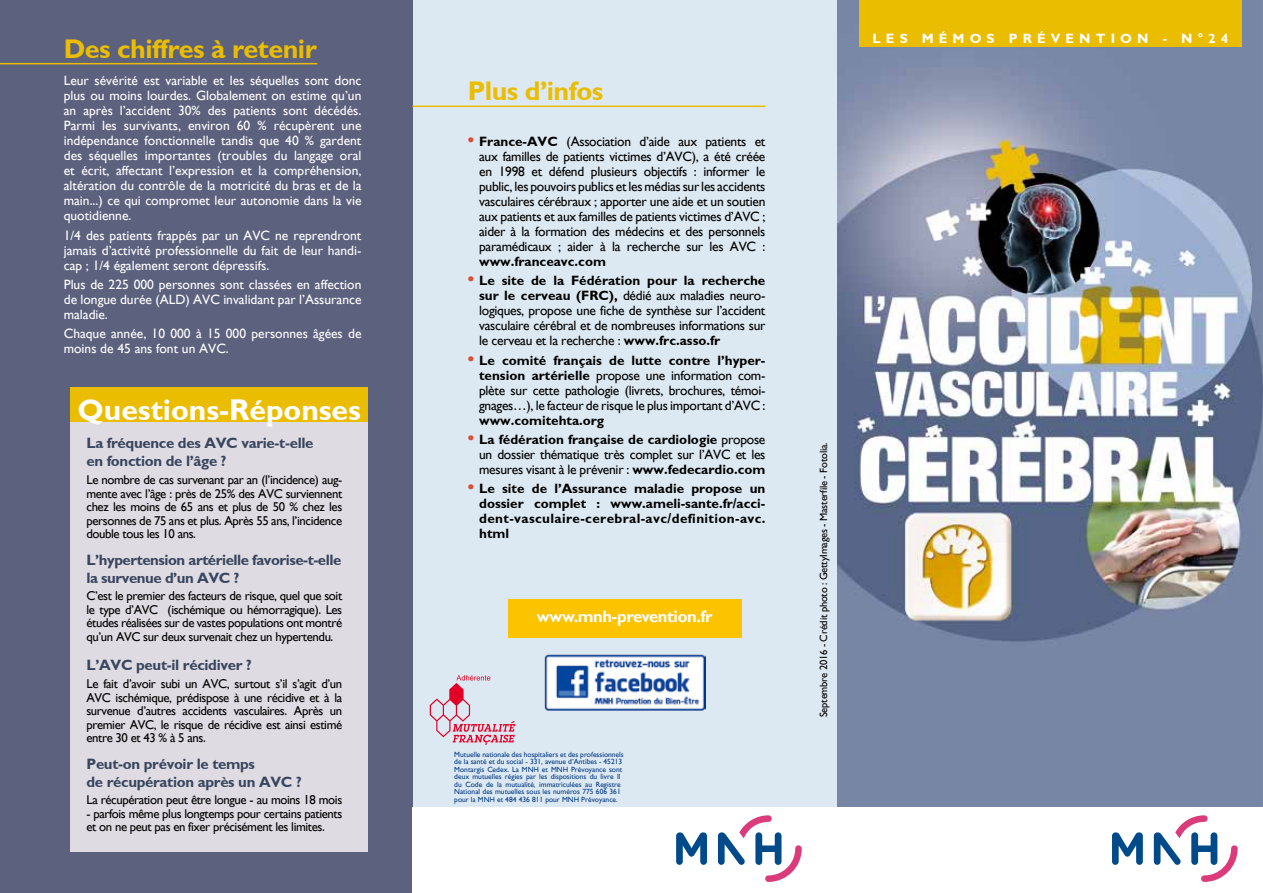
<style>
.page{position:relative;width:1263px;height:893px;background:#fff}
.page>*{position:absolute;margin:0;border:0;box-sizing:border-box;transform-origin:0 0}
.t1{font:700 30px "Gill Sans";color:#fff}
.t2{font:700 27px "Gill Sans";letter-spacing:-.02em;color:#ebbd01}
.t3{font:700 16.5px "Gill Sans";letter-spacing:-.02em;color:#fff}
.t4{font:700 15px/18px "Gill Sans";letter-spacing:-.02em;color:#39455e}
.t5{font:13.5px/15px "Gill Sans";letter-spacing:-.02em;color:#000;text-align:justify}
.t6{font:13.5px/15px "Gill Sans";color:#fff;text-align:justify}
.t7{font:700 13.5px/15px "Gill Sans";letter-spacing:.015em;color:#000;text-align:justify}
.t8{font:700 13.5px "Gill Sans";letter-spacing:.38em;color:#fff}
.t9{font:12.75px/13.5px "Gill Sans";letter-spacing:-.03em;color:#000;text-align:justify}
.t10{font:10.5px "Gill Sans";letter-spacing:-.02em;color:#000}
.t11{font:7.5px/7.5px "Gill Sans";color:#003882}
.s1{font-weight:700;font-size:18px;color:#d65038}
.s2{font-weight:700}
.s3{font-size:18px;color:#d65038}
</style>
<div class="page">
<div style="left:412px;top:0;width:426px;height:893px;background:#dde9f2"></div>
<img style="left:838px;top:0;width:425px;height:807px">
<div style="left:0;top:0;width:412px;height:893px;background:#5c617e"></div>
<div style="left:412px;top:808px;width:851px;height:85px;background:#fff"></div>
<hr style="left:0;top:63px;width:317px;height:1px;background:#ebbd01">
<div style="left:859px;top:0;width:383px;height:47px;background:#ebbd01"></div>
<div style="left:70px;top:405px;width:297px;height:447px;background:#dedce2"></div>
<div style="left:70px;top:388px;width:297px;height:34px;background:#ebbd01"></div>
<svg style="left:1112px;top:832px;width:31px;height:33px"></svg>
<svg style="left:1154px;top:815px;width:83px;height:67px"></svg>
<svg style="left:676px;top:832px;width:31px;height:33px"></svg>
<svg style="left:718px;top:815px;width:84px;height:67px"></svg>
<div style="left:508px;top:599px;width:234px;height:38px;background:#fcc400"></div>
<hr style="left:412px;top:106px;width:353px;height:1px;background:#ebbd01">
<svg style="left:430px;top:675px;width:85px;height:69px"></svg>
<img style="left:544px;top:655px;width:161px;height:55px">
<h2 class="t2" style="left:64px;top:33px;width:255px">Des chiffres à retenir</h2>
<p class="t6" style="left:64px;top:73px;width:299px">Leur sévérité est variable et les séquelles sont donc plus ou moins lourdes. Globalement on estime qu’un an après l’accident 30% des patients sont décédés.<br>Parmi les survivants, environ 60 % récupèrent une indépendance fonctionnelle tandis que 40 % gardent des séquelles importantes (troubles du langage oral et écrit, affectant l’expression et la compréhension, altération du contrôle de la motricité du bras et de la main...) ce qui compromet leur autonomie dans la vie quotidienne.</p>
<p class="t6" style="left:64px;top:228px;width:299px">1/4 des patients frappés par un AVC ne reprendront jamais d’activité professionnelle du fait de leur handi&shy;cap ; 1/4 également seront dépressifs.</p>
<p class="t6" style="left:64px;top:277px;width:299px">Plus de 225 000 personnes sont classées en affection de longue durée (ALD) AVC invalidant par l’Assurance maladie.</p>
<p class="t6" style="left:64px;top:326px;width:299px">Chaque année, 10 000 à 15 000 personnes âgées de moins de 45 ans font un AVC.</p>
<h1 class="t1" style="left:78px;top:393px;width:285px">Questions-Réponses</h1>
<p class="t4" style="left:86px;top:434px;width:229px">La fréquence des AVC varie-t-elle en fonction de l’âge ?</p>
<p class="t9" style="left:86px;top:473px;width:257px">Le nombre de cas survenant par an (l’incidence) aug&shy;mente avec l’âge : près de 25% des AVC surviennent chez les moins de 65 ans et plus de 50 % chez les personnes de 75 ans et plus. Après 55 ans, l’incidence double tous les 10 ans.</p>
<p class="t4" style="left:86px;top:550px;width:256px">L’hypertension artérielle favorise-t-elle la survenue d’un AVC ?</p>
<p class="t9" style="left:86px;top:589px;width:257px">C’est le premier des facteurs de risque, quel que soit le type d’AVC (ischémique ou hémorragique). Les études réalisées sur de vastes populations ont montré qu’un AVC sur deux survenait chez un hypertendu.</p>
<p class="t4" style="left:86px;top:656px;width:167px">L’AVC peut-il récidiver ?</p>
<p class="t9" style="left:86px;top:677px;width:257px">Le fait d’avoir subi un AVC, surtout s’il s’agit d’un AVC ischémique, prédispose à une récidive et à la survenue d’autres accidents vasculaires. Après un premier AVC, le risque de récidive est ainsi estimé entre 30 et 43 % à 5 ans.</p>
<p class="t4" style="left:86px;top:754px;width:217px">Peut-on prévoir le temps<br>de récupération après un AVC ?</p>
<p class="t9" style="left:86px;top:793px;width:257px">La récupération peut être longue - au moins 18 mois</p>
<p class="t9" style="left:86px;top:807px;width:257px">- parfois même plus longtemps pour certains patients et on ne peut pas en fixer précisément les limites.</p>
<h2 class="t2" style="left:468px;top:75px;width:137px">Plus d’infos</h2>
<p class="t5" style="left:479px;top:134px;width:288px;text-indent:-11px"><span class="s1">•</span> <span class="s2">France-AVC</span> (Association d’aide aux patients et aux familles de patients victimes d’AVC), a été créée en 1998 et défend plusieurs objectifs : informer le public, les pouvoirs publics et les médias sur les accidents vasculaires cérébraux ; apporter une aide et un soutien aux patients et aux familles de patients victimes d’AVC ; aider à la formation des médecins et des personnels paramédicaux ; aider à la recherche sur les AVC :</p>
<p class="t7" style="left:479px;top:254px;width:128px">www.franceavc.com</p>
<p class="t5" style="left:479px;top:273px;width:288px;text-indent:-11px"><span class="s1">•</span> <span class="s2">Le site de la Fédération pour la recherche sur le cerveau (FRC),</span> dédié aux maladies neuro&shy;logiques, propose une fiche de synthèse sur l’accident vasculaire cérébral et de nombreuses informations sur le cerveau et la recherche : <span class="s2">www.frc.asso.fr</span></p>
<p class="t5" style="left:479px;top:352px;width:288px;text-indent:-11px"><span class="s1">•</span> <span class="s2">Le comité français de lutte contre l’hyper&shy;tension artérielle</span> propose une information com&shy;plète sur cette pathologie (livrets, brochures, témoi&shy;gnages…), le facteur de risque le plus important d’AVC :</p>
<p class="t7" style="left:479px;top:412px;width:127px">www.comitehta.org</p>
<p class="t5" style="left:479px;top:432px;width:288px;text-indent:-11px"><span class="s1">•</span> <span class="s2">La fédération française de cardiologie</span> propose un dossier thématique très complet sur l’AVC et les mesures visant à le prévenir : <span class="s2">www.fedecardio.com</span></p>
<p class="t7" style="left:479px;top:481px;width:288px;text-indent:-11px"><span class="s3">•</span> Le site de l’Assurance maladie propose un dossier complet : www.ameli-sante.fr/acci&shy;dent-vasculaire-cerebral-avc/definition-avc. html</p>
<p class="t3" style="left:537px;top:607px;width:177px">www.mnh-prevention.fr</p>
<p class="t11" style="left:454px;top:750px;width:171px">Mutuelle nationale des hospitaliers et des professionnels de la santé et du social - 331, avenue d’Antibes - 45213<br>Montargis Cedex. La MNH et MNH Prévoyance sont deux mutuelles régies par les dispositions du livre II du Code de la mutualité, immatriculées au Registre National des mutuelles sous les numéros 775 606 361 pour la MNH et 484 436 811 pour MNH Prévoyance.</p>
<p class="t8" style="left:872px;top:31px;width:357px">LES MÉMOS PRÉVENTION - N°24</p>
<p class="t10" style="left:817px;top:717px;width:276px;rotate:-90deg">Septembre 2016 - Crédit photo : GettyImages - Masterfile - Fotolia.</p>
</div>
